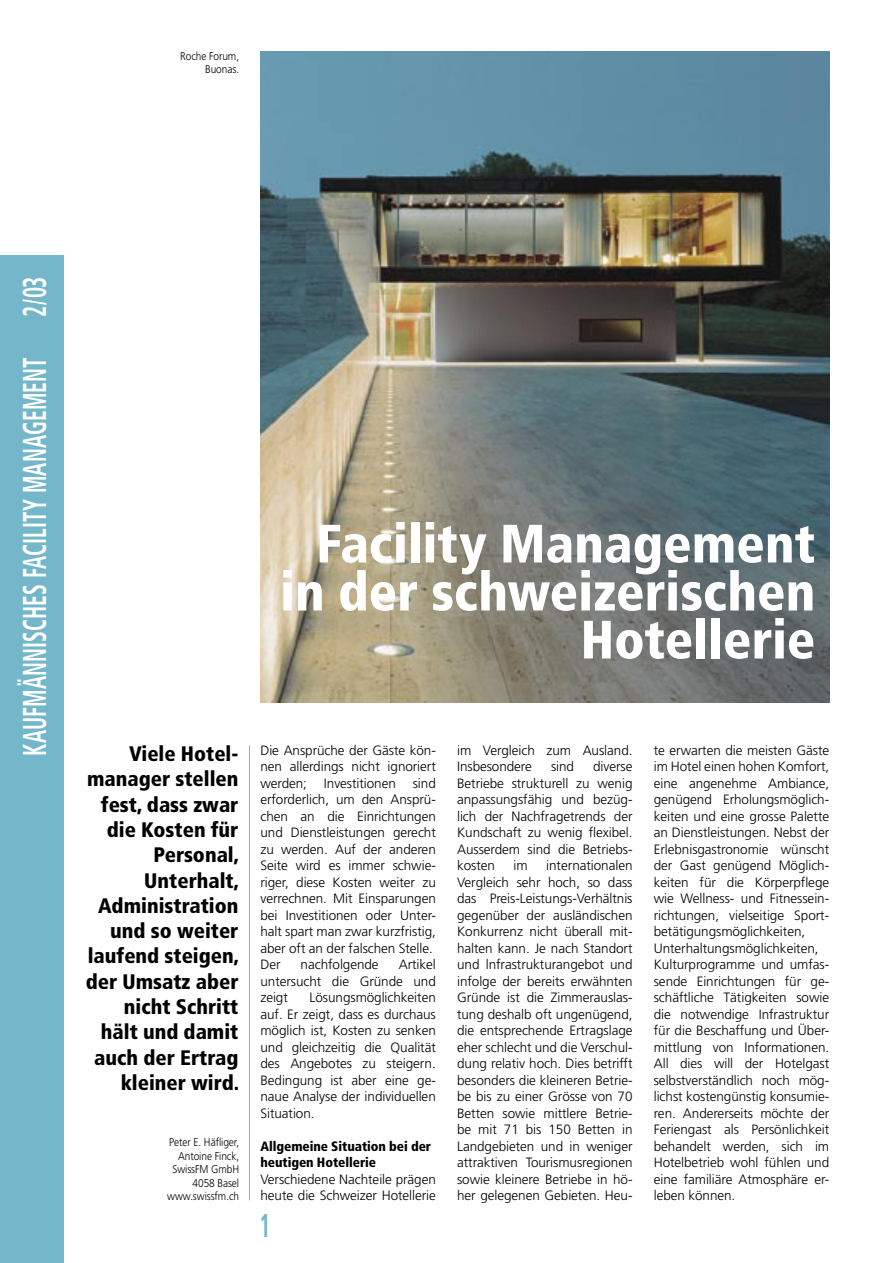
<style>
.page{position:relative;width:893px;height:1263px;background:#fff}
.page>*{position:absolute;margin:0;border:0;box-sizing:border-box;transform-origin:0 0}
.t1{font:900 condensed 54px/48px "Frutiger";color:#fff;text-align:right}
.t2{font:700 condensed 33px "Frutiger";letter-spacing:.005em;color:#fff;scale:.65 1}
.t3{font:700 condensed 33px "Frutiger";color:#74b7ca;scale:.65 1}
.t4{font:900 condensed 21px/25.3px "Frutiger";color:#000;text-align:right}
.t5{font:300 13.5px/16.5px "Frutiger";letter-spacing:-.005em;color:#000;text-align:justify}
.t6{font:900 condensed 13.5px/16.5px "Frutiger";letter-spacing:-.005em;color:#000}
.t7{font:300 11.25px/13.5px "Frutiger";letter-spacing:-.005em;color:#000;text-align:right;scale:.9 1}
</style>
<div class="page">
<div style="left:0;top:255px;width:64px;height:1008px;background:#74b7ca"></div>
<img style="left:260px;top:51px;width:569px;height:652px">
<hr style="left:249px;top:745px;width:1px;height:455px;background:#74b7ca">
<p class="t7" style="left:180px;top:49px;width:67px">Roche Forum,<br>Buonas.</p>
<h2 class="t2" style="left:15px;top:756px;width:740px;rotate:-90deg">KAUFMÄNNISCHES FACILITY MANAGEMENT 2/03</h2>
<h1 class="t1" style="left:280px;top:520px;width:537px">Facility Management in der schweizerischen<br>Hotellerie</h1>
<h3 class="t4" style="left:86px;top:741px;width:155px">Viele Hotel&shy;manager stellen fest, dass zwar die Kosten für<br>Personal,<br>Unterhalt,<br>Administration und so weiter laufend steigen, der Umsatz aber nicht Schritt hält und damit auch der Ertrag kleiner wird.</h3>
<p class="t7" style="left:167px;top:1135px;width:81px">Peter E. Häfliger,<br>Antoine Finck,<br>SwissFM GmbH<br>4058 Basel www.swissfm.ch</p>
<p class="t5" style="left:260px;top:742px;width:177px">Die Ansprüche der Gäste kön&shy;nen allerdings nicht ignoriert werden;</p>
<p class="t5" style="left:260px;top:775px;width:177px;text-align:left;text-indent:152px">sind erforderlich, um den Ansprü&shy;chen an die Einrichtungen und Dienstleistungen gerecht zu werden. Auf der anderen<br>Seite wird es immer schwie&shy;riger, diese Kosten weiter zu verrechnen. Mit Einsparungen bei Investitionen oder Unter&shy;halt spart man zwar kurzfristig, aber oft an der falschen Stelle.<br>Der</p>
<p class="t5" style="left:324px;top:775px;width:73px">Investitionen</p>
<p class="t5" style="left:301px;top:956px;width:80px">nachfolgende</p>
<p class="t5" style="left:260px;top:956px;width:177px;text-indent:138px">Artikel untersucht die Gründe und zeigt</p>
<p class="t5" style="left:260px;top:989px;width:177px;text-indent:49px">Lösungsmöglichkeiten auf. Er zeigt, dass es durchaus möglich ist, Kosten zu senken und gleichzeitig die Qualität des Angebotes zu steigern.<br>Bedingung ist aber eine ge&shy;naue Analyse der individuellen Situation.</p>
<p class="t6" style="left:260px;top:1138px;width:172px">Allgemeine Situation bei der heutigen Hotellerie</p>
<p class="t5" style="left:260px;top:1171px;width:177px">Verschiedene Nachteile prägen heute die Schweizer Hotellerie</p>
<h2 class="t3" style="left:259px;top:1206px;width:19px">1</h2>
<p class="t5" style="left:457px;top:742px;width:177px">im Vergleich zum Ausland.<br>Insbesondere</p>
<p class="t5" style="left:457px;top:758px;width:177px;text-indent:136px">diverse Betriebe strukturell zu wenig anpassungsfähig und bezüg&shy;lich der Nachfragetrends der Kundschaft zu wenig flexibel.<br>Ausserdem sind die Betriebs&shy;kosten</p>
<p class="t5" style="left:551px;top:758px;width:25px">sind</p>
<p class="t5" style="left:457px;top:857px;width:177px;text-indent:89px">internationalen Vergleich sehr hoch, so dass das Preis-Leistungs-Verhältnis gegenüber der ausländischen Konkurrenz nicht überall mit&shy;halten kann. Je nach Standort und lnfrastrukturangebot und infolge der bereits erwähnten Gründe ist die Zimmerauslas&shy;tung deshalb oft ungenügend, die entsprechende Ertragslage eher schlecht und die Verschul&shy;dung relativ hoch. Dies betrifft besonders die kleineren Betrie&shy;be bis zu einer Grösse von 70<br>Betten sowie mittlere Betrie&shy;be mit 71 bis 150 Betten in Landgebieten und in weniger attraktiven Tourismusregionen sowie kleinere Betriebe in hö&shy;her gelegenen Gebieten. Heu-</p>
<p class="t5" style="left:514px;top:857px;width:16px">im</p>
<p class="t5" style="left:654px;top:742px;width:177px;text-align:left">te erwarten die meisten Gäste im Hotel einen hohen Komfort, eine angenehme Ambiance, genügend Erholungsmöglich&shy;keiten und eine grosse Palette an Dienstleistungen. Nebst der<br>Erlebnisgastronomie wünscht der Gast genügend Möglich&shy;keiten für die Körperpflege wie Wellness- und Fitnessein&shy;richtungen, vielseitige Sport&shy;betätigungsmöglichkeiten,<br>Unterhaltungsmöglichkeiten,<br>Kulturprogramme und umfas&shy;sende Einrichtungen für ge&shy;schäftliche Tätigkeiten sowie die notwendige Infrastruktur für die Beschaffung und Über&shy;mittlung von Informationen.<br>All dies will der Hotelgast selbstverständlich noch mög&shy;lichst kostengünstig konsumie&shy;ren. Andererseits möchte der<br>Feriengast als Persönlichkeit behandelt werden, sich im<br>Hotelbetrieb wohl fühlen und eine familiäre Atmosphäre er&shy;leben können.</p>
</div>
